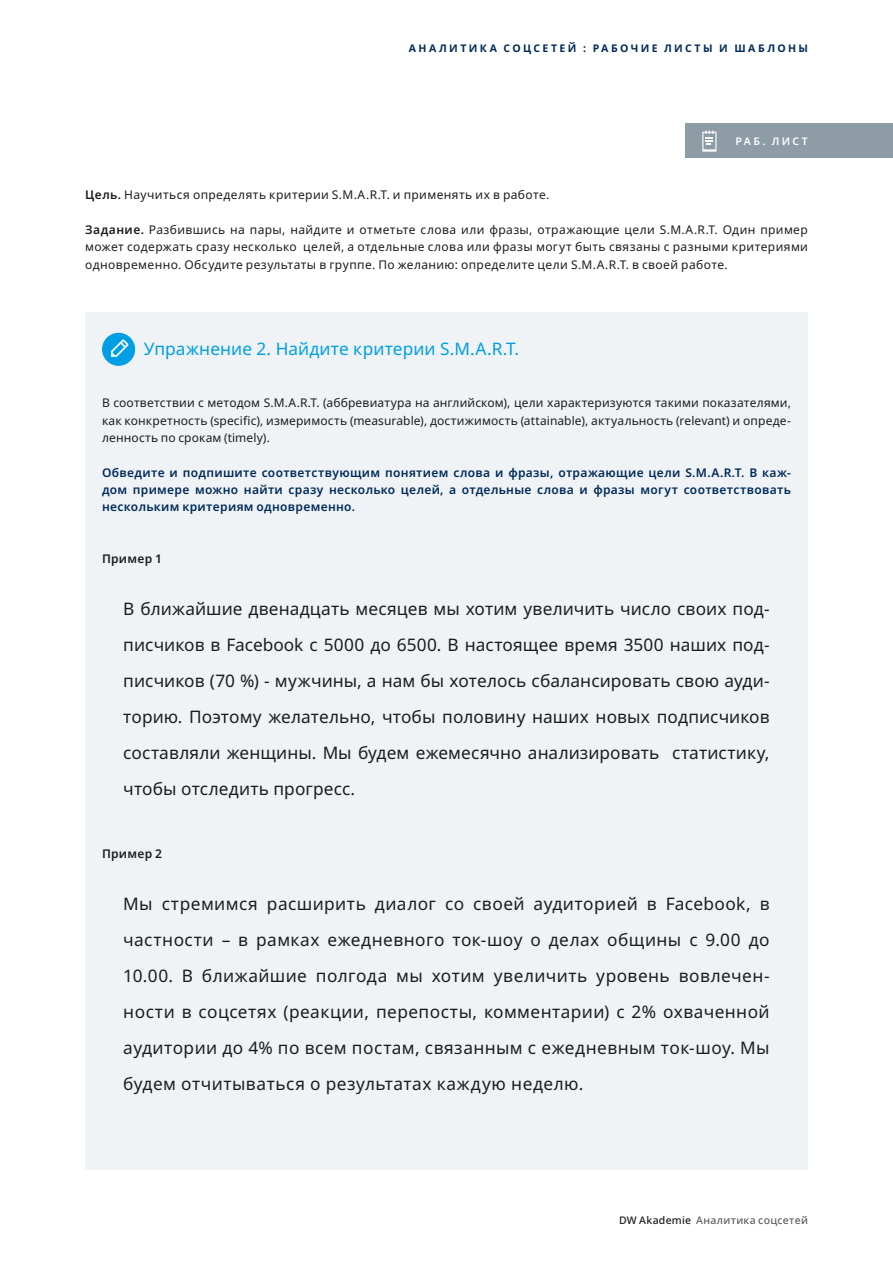
<style>
.page{position:relative;width:893px;height:1263px;background:#fff}
.page>*{position:absolute;margin:0;border:0;box-sizing:border-box;transform-origin:0 0}
.t1{font:17.25px/36px "Noto Sans";letter-spacing:.02em;color:#1c1c1c;text-align:justify}
.t2{font:17.25px "Noto Sans";letter-spacing:.005em;color:#009ee3}
.t3{font:12px/17.4px "Noto Sans";letter-spacing:.03em;color:#1c1c1c;text-align:justify}
.t4{font:600 12px/17.4px "Noto Sans";letter-spacing:.025em;color:#002a58;text-align:justify}
.t5{font:600 12px "Noto Sans";letter-spacing:.025em;color:#1c1c1c}
.t6{font:700 10.5px "Noto Sans";letter-spacing:.225em;color:#002a58}
.t7{font:500 10.5px "Noto Sans";letter-spacing:.025em;color:#5e5e5e}
.t8{font:600 10.5px "Noto Sans";letter-spacing:.22em;color:#fff}
.s1{font-weight:600}
.s2{color:#1c1c1c}
</style>
<div class="page">
<div style="left:686px;top:123px;width:207px;height:35px;background:#8e9ca5"></div>
<svg style="left:702px;top:131px;width:14px;height:21px"></svg>
<div style="left:85px;top:312px;width:723px;height:857px;background:#eff3f6"></div>
<svg style="left:102px;top:333px;width:33px;height:33px"></svg>
<p class="t6" style="left:409px;top:41px;width:401px">АНАЛИТИКА СОЦСЕТЕЙ : РАБОЧИЕ ЛИСТЫ И ШАБЛОНЫ</p>
<p class="t8" style="left:735px;top:134px;width:74px">РАБ . ЛИСТ</p>
<p class="t3" style="left:85px;top:186px;width:466px"><span class="s1">Цель.</span> Научиться определять критерии S.M.A.R.T. и применять их в работе.</p>
<p class="t3" style="left:85px;top:221px;width:724px"><span class="s1">Задание.</span> Разбившись на пары, найдите и отметьте слова или фразы, отражающие цели S.M.A.R.T. Один пример может содержать сразу несколько целей, а отдельные слова или фразы могут быть связаны с разными критериями одновременно. Обсудите результаты в группе. По желанию: определите цели S.M.A.R.T. в своей работе.</p>
<p class="t2" style="left:144px;top:337px;width:377px">Упражнение 2. Найдите критерии S.M.A.R.T.</p>
<p class="t3" style="left:102px;top:394px;width:690px">В соответствии с методом S.M.A.R.T. (аббревиатура на английском), цели характеризуются такими показателями, как конкретность (specific), измеримость (measurable), достижимость (attainable), актуальность (relevant) и опреде&shy;ленность по срокам (timely).</p>
<p class="t4" style="left:102px;top:464px;width:690px">Обведите и подпишите соответствующим понятием слова и фразы, отражающие цели S.M.A.R.T. В каж&shy;дом примере можно найти сразу несколько целей, а отдельные слова и фразы могут соответствовать нескольким критериям одновременно.</p>
<p class="t5" style="left:102px;top:550px;width:61px">Пример 1</p>
<p class="t1" style="left:123px;top:591px;width:648px">В ближайшие двенадцать месяцев мы хотим увеличить число своих под&shy;писчиков в Facebook с 5000 до 6500. В настоящее время 3500 наших под&shy;писчиков (70 %) - мужчины, а нам бы хотелось сбалансировать свою ауди&shy;торию. Поэтому желательно, чтобы половину наших новых подписчиков составляли женщины. Мы будем ежемесячно анализировать статистику, чтобы отследить прогресс.</p>
<p class="t5" style="left:102px;top:845px;width:61px">Пример 2</p>
<p class="t1" style="left:123px;top:886px;width:648px">Мы стремимся расширить диалог со своей аудиторией в Facebook, в частности – в рамках ежедневного ток-шоу о делах общины с 9.00 до 10.00. В ближайшие полгода мы хотим увеличить уровень вовлечен&shy;ности в соцсетях (реакции, перепосты, комментарии) с 2% охваченной аудитории до 4% по всем постам, связанным с ежедневным ток-шоу. Мы будем отчитываться о результатах каждую неделю.</p>
<p class="t7" style="left:619px;top:1213px;width:191px"><span class="s2">DW Akademie</span> Аналитика соцсетей</p>
</div>
